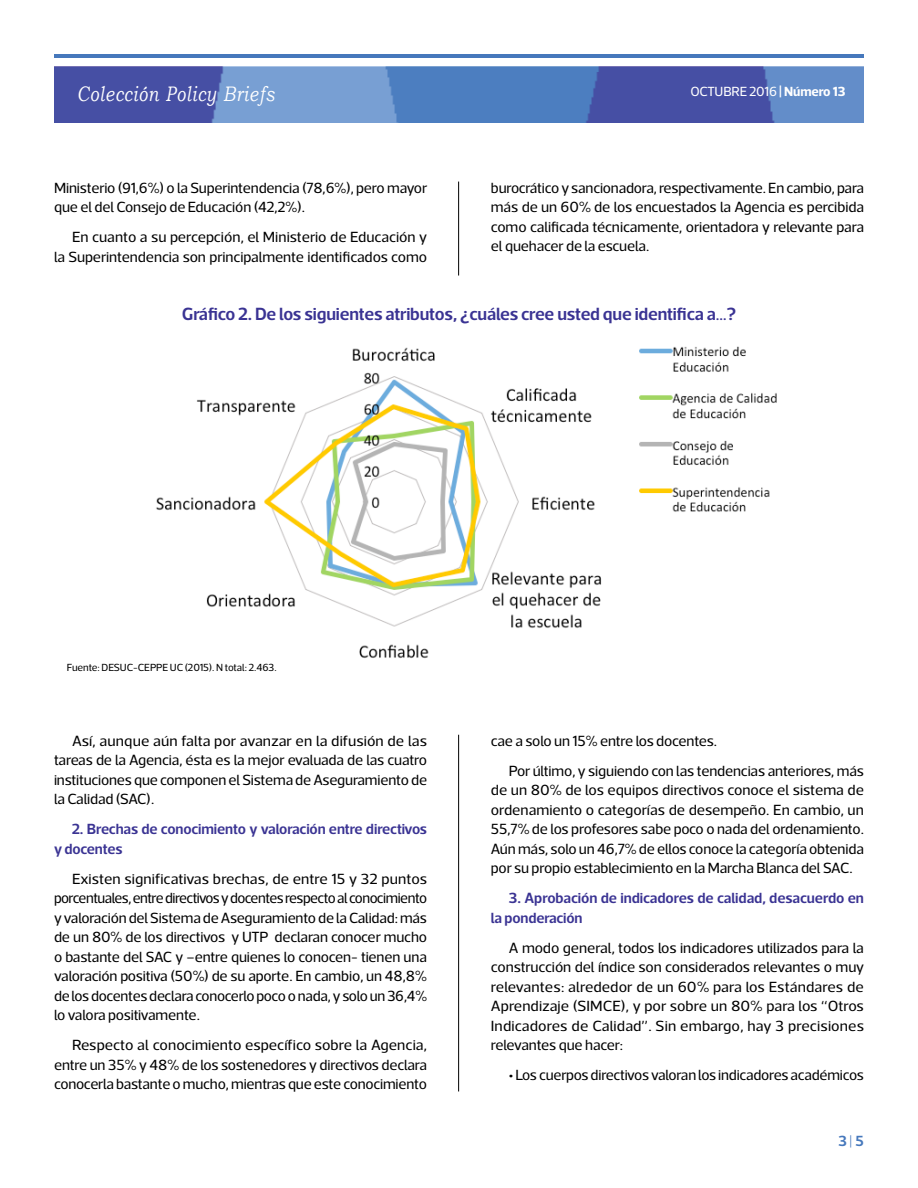
<style>
.page{position:relative;width:918px;height:1188px;background:#fff}
.page>*{position:absolute;margin:0;border:0;box-sizing:border-box;transform-origin:0 0}
.t1{font:italic 21px "Bookman Old Style";letter-spacing:.05em;color:#fff;scale:.8 1}
.t2{font:600 18px "Acto";letter-spacing:-.01em;color:#3a3393}
.t3{font:15px/19.5px "Acto";letter-spacing:-.01em;color:#000;text-align:justify}
.t4{font:600 15px/19.5px "Acto";letter-spacing:-.01em;color:#3a3393}
.t5{font:600 15px "Acto";color:#4678bc}
.t6{font:13.5px "Acto";letter-spacing:-.01em;color:#fff}
.t7{font:10.5px "Acto";letter-spacing:-.01em;color:#000}
.s1{font-weight:700}
.s2{font-family:"Amplitude";font-weight:300}
</style>
<div class="page">
<img style="left:54px;top:67px;width:810px;height:55px">
<hr style="left:54px;top:54px;width:810px;height:4px;background:#4678bc">
<hr style="left:458px;top:182px;width:1px;height:94px;background:#000">
<hr style="left:458px;top:735px;width:1px;height:356px;background:#000">
<img style="left:156px;top:346px;width:621px;height:313px">
<h1 class="t1" style="left:77px;top:82px;width:249px">Colección Policy Briefs</h1>
<p class="t6" style="left:690px;top:84px;width:157px">OCTUBRE 2016 <span class="s1">| Número 13</span></p>
<p class="t3" style="left:54px;top:178px;width:375px">Ministerio (91,6%) o la Superintendencia (78,6%), pero mayor que el del Consejo de Educación (42,2%).</p>
<p class="t3" style="left:54px;top:227px;width:375px;text-align:right">En cuanto a su percepción, el Ministerio de Educación y<br>la Superintendencia son principalmente identificados como</p>
<p class="t3" style="left:491px;top:178px;width:375px">burocrático y sancionadora, respectivamente. En cambio, para más de un 60% de los encuestados la Agencia es percibida como calificada técnicamente, orientadora y relevante para el quehacer de la escuela.</p>
<p class="t2" style="left:182px;top:304px;width:556px">Gráfico 2. De los siguientes atributos, ¿cuáles cree usted que identifica a…?</p>
<p class="t7" style="left:67px;top:661px;width:211px">Fuente: DESUC-CEPPE UC (2015). N total: 2.463.</p>
<p class="t3" style="left:54px;top:731px;width:375px;text-indent:18px">Así, aunque aún falta por avanzar en la difusión de las tareas de la Agencia, ésta es la mejor evaluada de las cuatro instituciones que componen el Sistema de Aseguramiento de la Calidad (SAC).</p>
<p class="t4" style="left:54px;top:819px;width:375px;text-indent:18px">2. Brechas de conocimiento y valoración entre directivos y docentes</p>
<p class="t3" style="left:54px;top:869px;width:375px;text-indent:18px">Existen significativas brechas, de entre 15 y 32 puntos porcentuales, entre directivos y docentes respecto al conocimiento y valoración del Sistema de Aseguramiento de la Calidad: más de un 80% de los directivos y UTP declaran conocer mucho o bastante del SAC y –entre quienes lo conocen- tienen una valoración positiva (50%) de su aporte. En cambio, un 48,8% delosdocentesdeclara conocerlopocoonada,ysoloun36,4% lo valora positivamente.</p>
<p class="t3" style="left:54px;top:1036px;width:375px;text-indent:18px">Respecto al conocimiento específico sobre la Agencia, entre un 35% y 48% de los sostenedores y directivos declara conocerla bastante o mucho, mientras que este conocimiento</p>
<p class="t3" style="left:509px;top:726px;width:357px;line-height:30px;text-indent:-18px">cae a solo un 15% entre los docentes.<br>Por último, y siguiendo con las tendencias anteriores, más</p>
<p class="t3" style="left:491px;top:781px;width:375px">de un 80% de los equipos directivos conoce el sistema de ordenamiento o categorías de desempeño. En cambio, un 55,7% de los profesores sabe poco o nada del ordenamiento.<br>Aún más, solo un46,7%de ellos conoce la categoría obtenida por su propio establecimiento en la Marcha Blanca del SAC.</p>
<p class="t4" style="left:491px;top:888px;width:375px;text-indent:18px">3. Aprobación de indicadores de calidad, desacuerdo en la ponderación</p>
<p class="t3" style="left:491px;top:938px;width:375px;text-indent:18px">A modo general, todos los indicadores utilizados para la construcción del índice son considerados relevantes o muy relevantes: alrededor de un 60% para los Estándares de Aprendizaje (SIMCE), y por sobre un 80% para los “Otros Indicadores de Calidad”. Sin embargo, hay 3 precisiones relevantes que hacer:</p>
<p class="t3" style="left:509px;top:1066px;width:357px">• Los cuerposdirectivos valoranlos indicadores académicos</p>
<p class="t5" style="left:838px;top:1132px;width:27px">3 <span class="s2">|</span> 5</p>
</div>
